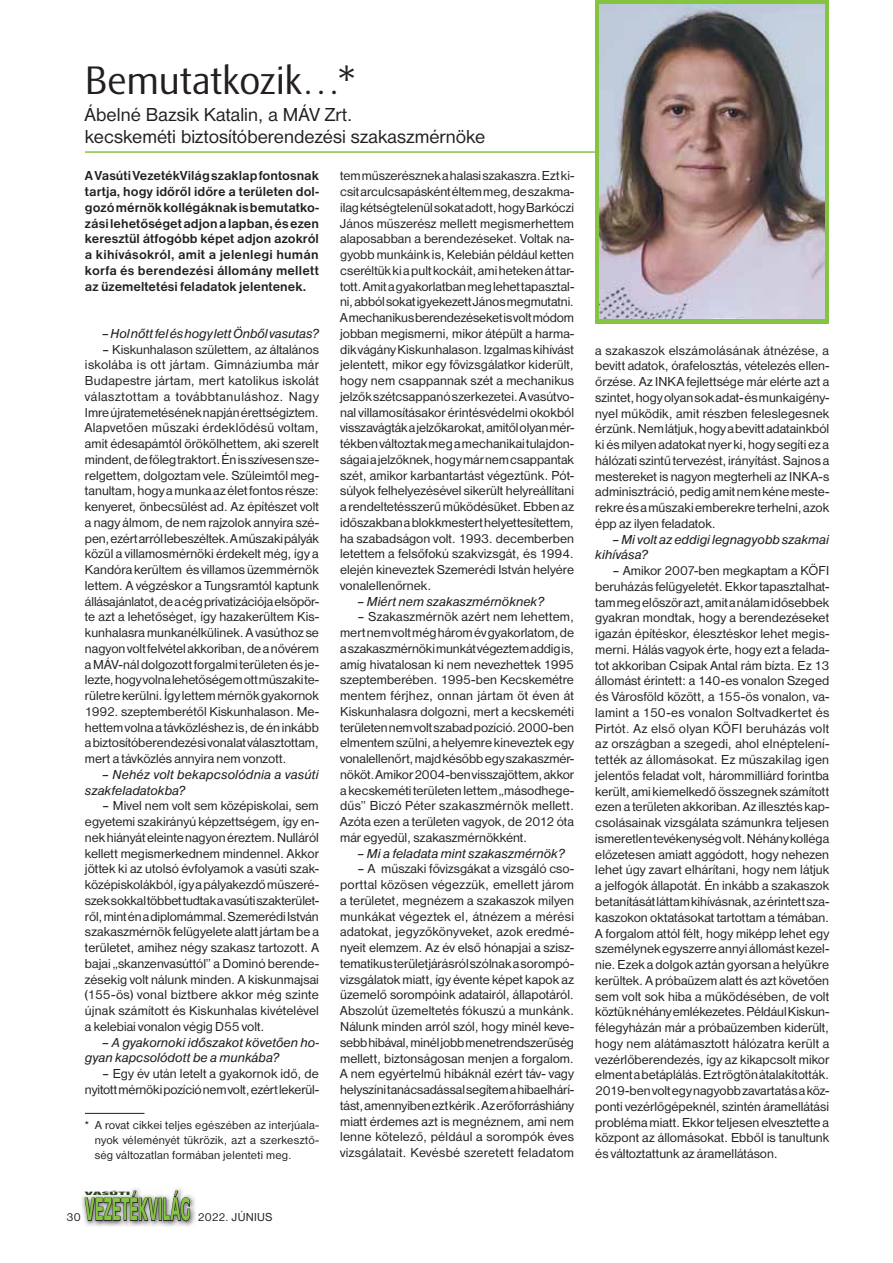
<style>
.page{position:relative;width:893px;height:1263px;background:#fff}
.page>*{position:absolute;margin:0;border:0;box-sizing:border-box;transform-origin:0 0}
.t1{font:700 30px "H Antique Olive";color:#85c441;scale:.5 1}
.t2{font:19.5px/22.5px "Nimbus San DEE";color:#231f20}
.t3{font:13.5px/15.8px "Nimbus San DEE";color:#231f20;text-align:justify}
.t4{font:700 13.5px/15.8px "Nimbus San DEE";color:#231f20;text-align:justify}
.t5{font:italic 13.5px/15.8px "Nimbus San DEE";letter-spacing:-.005em;color:#231f20}
.t6{font:12px/15px "Nimbus San DEE";letter-spacing:.015em;color:#231f20;text-align:justify}
.t7{font:700 condensed 4.5px "H Antique Olive";color:#2f4322;scale:4 1}
</style>
<div class="page">
<img style="left:81px;top:1188px;width:114px;height:37px">
<svg style="left:84px;top:1190px;width:107px;height:37px"></svg>
<hr style="left:85px;top:151px;width:548px;height:2px;background:#85c441">
<div style="left:595px;top:0;width:234px;height:324px;background:#85c441"></div>
<img style="left:599px;top:4px;width:226px;height:315px">
<hr style="left:85px;top:1113px;width:59px;height:1px;background:#231f20">
<h2 class="t2" style="left:85px;top:104px;width:402px">Ábelné Bazsik Katalin, a MÁV Zrt.<br>kecskeméti biztosítóberendezési szakaszmérnöke</h2>
<p class="t4" style="left:85px;top:169px;width:235px">A Vasúti VezetékVilág szaklap fontosnak tartja, hogy időről időre a területen dol&shy;gozó mérnök kollégáknak is bemutatko&shy;zási lehetőséget adjon a lapban, és ezen keresztül átfogóbb képet adjon azokról a kihívásokról, amit a jelenlegi humán korfa és berendezési állomány mellett az üzemeltetési feladatok jelentenek.</p>
<p class="t5" style="left:102px;top:326px;width:218px">– Hol nőtt fel és hogy lett Önből vasutas?</p>
<p class="t3" style="left:85px;top:342px;width:235px;text-indent:17px">– Kiskunhalason születtem, az általános iskolába is ott jártam. Gimnáziumba már Budapestre jártam, mert katolikus iskolát választottam a továbbtanuláshoz. Nagy Imre újratemetésének napján érettségiztem.<br>Alapvetően műszaki érdeklődésű voltam, amit édesapámtól örökölhettem, aki szerelt mindent, de főleg traktort. Én is szívesen sze&shy;relgettem, dolgoztam vele. Szüleimtől meg&shy;tanultam, hogy a munka az élet fontos része: kenyeret, önbecsülést ad. Az építészet volt a nagy álmom, de nem rajzolok annyira szé&shy;pen, ezért arról lebeszéltek. A műszaki pályák közül a villamosmérnöki érdekelt még, így a Kandóra kerültem és villamos üzemmérnök lettem. A végzéskor a Tungsramtól kaptunk állásajánlatot, de a cég privatizációja elsöpör&shy;te azt a lehetőséget, így hazakerültem Kis&shy;kunhalasra munkanélkülinek. A vasúthoz se nagyon volt felvétel akkoriban, de a nővérem a MÁV-nál dolgozott forgalmi területen és je&shy;lezte, hogy volna lehetőségem ott műszaki te&shy;rületre kerülni. Így lettem mérnök gyakornok 1992. szeptemberétől Kiskunhalason. Me&shy;hettem volna a távközléshez is, de én inkább a biztosítóberendezési vonalat választottam, mert a távközlés annyira nem vonzott.</p>
<p class="t5" style="left:85px;top:767px;width:235px;text-indent:17px">– Nehéz volt bekapcsolódnia a vasúti szakfeladatokba?</p>
<p class="t3" style="left:85px;top:799px;width:235px;text-indent:17px">– Mivel nem volt sem középiskolai, sem egyetemi szakirányú képzettségem, így en&shy;nek hiányát eleinte nagyon éreztem. Nulláról kellett megismerkednem mindennel. Akkor jöttek ki az utolsó évfolyamok a vasúti szak&shy;középiskolákból, így a pályakezdő műszeré&shy;szek sokkal többet tudtak a vasúti szakterület&shy;ről, mint én a diplomámmal. Szemerédi István szakaszmérnök felügyelete alatt jártam be a területet, amihez négy szakasz tartozott. A bajai „skanzenvasúttól” a Dominó berende&shy;zésekig volt nálunk minden. A kiskunmajsai (155-ös) vonal biztbere akkor még szinte újnak számított és Kiskunhalas kivételével a kelebiai vonalon végig D55 volt.</p>
<p class="t5" style="left:85px;top:1035px;width:236px;text-indent:17px">– A gyakornoki időszakot követően ho&shy;gyan kapcsolódott be a munkába?</p>
<p class="t3" style="left:85px;top:1067px;width:235px;text-align:right">– Egy év után letelt a gyakornok idő, de nyitott mérnöki pozíció nem volt, ezért lekerül-</p>
<p class="t6" style="left:95px;top:1118px;width:226px;text-indent:-10px">* A rovat cikkei teljes egészében az interjúala&shy;nyok véleményét tükrözik, azt a szerkesztő&shy;ség változatlan formában jelenteti meg.</p>
<p class="t7" style="left:85px;top:1192px;width:13px">VASÚTI</p>
<h1 class="t1" style="left:85px;top:1191px;width:213px">VEZETÉKVILÁG</h1>
<p class="t6" style="left:67px;top:1210px;width:16px">30</p>
<p class="t6" style="left:198px;top:1210px;width:76px">2022. JÚNIUS</p>
<p class="t3" style="left:340px;top:169px;width:235px">tem műszerésznek a halasi szakaszra. Ezt ki&shy;csit arculcsapásként éltem meg, de szakma&shy;ilag kétségtelenül sokat adott, hogy Barkóczi János műszerész mellett megismerhettem alaposabban a berendezéseket. Voltak na&shy;gyobb munkáink is, Kelebián például ketten cseréltük ki a pult kockáit, ami heteken át tar&shy;tott. Amit a gyakorlatban meg lehet tapasztal&shy;ni, abból sokat igyekezett János megmutatni.<br>A mechanikus berendezéseket is volt módom jobban megismerni, mikor átépült a harma&shy;dik vágány Kiskunhalason. Izgalmas kihívást jelentett, mikor egy fővizsgálatkor kiderült, hogy nem csappannak szét a mechanikus jelzők szétcsappanó szerkezetei. A vasútvo&shy;nal villamosításakor érintésvédelmi okokból visszavágták a jelzőkarokat, amitől olyan mér&shy;tékben változtak meg a mechanikai tulajdon&shy;ságai a jelzőknek, hogy már nem csappantak szét, amikor karbantartást végeztünk. Pót&shy;súlyok felhelyezésével sikerült helyreállítani a rendeltetésszerű működésüket. Ebben az időszakban a blokkmestert helyettesítettem, ha szabadságon volt. 1993. decemberben letettem a felsőfokú szakvizsgát, és 1994. elején kineveztek Szemerédi István helyére vonalellenőrnek.</p>
<p class="t5" style="left:357px;top:594px;width:188px">– Miért nem szakaszmérnöknek?</p>
<p class="t3" style="left:340px;top:610px;width:235px;text-indent:17px">– Szakaszmérnök azért nem lehettem, mert nem volt még három év gyakorlatom, de a szakaszmérnöki munkát végeztem addig is, amíg hivatalosan ki nem nevezhettek 1995 szeptemberében. 1995-ben Kecskemétre mentem férjhez, onnan jártam öt éven át Kiskunhalasra dolgozni, mert a kecskeméti területen nem volt szabad pozíció. 2000-ben elmentem szülni, a helyemre kineveztek egy vonalellenőrt, majd később egy szakaszmér&shy;nököt. Amikor 2004-ben visszajöttem, akkor a kecskeméti területen lettem „másodhege&shy;dűs” Biczó Péter szakaszmérnök mellett.<br>Azóta ezen a területen vagyok, de 2012 óta már egyedül, szakaszmérnökként.</p>
<p class="t5" style="left:357px;top:846px;width:209px">– Mi a feladata mint szakaszmérnök?</p>
<p class="t3" style="left:340px;top:862px;width:235px;text-indent:17px">– A műszaki fővizsgákat a vizsgáló cso&shy;porttal közösen végezzük, emellett járom a területet, megnézem a szakaszok milyen munkákat végeztek el, átnézem a mérési adatokat, jegyzőkönyveket, azok eredmé&shy;nyeit elemzem. Az év első hónapjai a szisz&shy;tematikus területjárásról szólnak a sorompó&shy;vizsgálatok miatt, így évente képet kapok az üzemelő sorompóink adatairól, állapotáról.<br>Abszolút üzemeltetés fókuszú a munkánk.<br>Nálunk minden arról szól, hogy minél keve&shy;sebb hibával, minél jobb menetrendszerűség mellett, biztonságosan menjen a forgalom.<br>A nem egyértelmű hibáknál ezért táv- vagy helyszíni tanácsadással segítem a hibaelhárí&shy;tást, amennyiben ezt kérik . Az erőforráshiány miatt érdemes azt is megnéznem, ami nem lenne kötelező, például a sorompók éves vizsgálatait. Kevésbé szeretett feladatom</p>
<p class="t3" style="left:595px;top:343px;width:235px">a szakaszok elszámolásának átnézése, a bevitt adatok, órafelosztás, vételezés ellen&shy;őrzése. Az INKA fejlettsége már elérte azt a szintet, hogy olyan sok adat- és munkaigény&shy;nyel működik, amit részben feleslegesnek érzünk. Nem látjuk, hogy a bevitt adatainkból ki és milyen adatokat nyer ki, hogy segíti ez a hálózati szintű tervezést, irányítást. Sajnos a mestereket is nagyon megterheli az INKA-s adminisztráció, pedig amit nem kéne meste&shy;rekre és a műszaki emberekre terhelni, azok épp az ilyen feladatok.</p>
<p class="t5" style="left:595px;top:532px;width:235px;text-indent:17px">– Mi volt az eddigi legnagyobb szakmai kihívása?</p>
<p class="t3" style="left:595px;top:564px;width:235px;text-indent:17px">– Amikor 2007-ben megkaptam a KÖFI beruházás felügyeletét. Ekkor tapasztalhat&shy;tam meg először azt, amit a nálam idősebbek gyakran mondtak, hogy a berendezéseket igazán építéskor, élesztéskor lehet megis&shy;merni. Hálás vagyok érte, hogy ezt a felada&shy;tot akkoriban Csipak Antal rám bízta. Ez 13 állomást érintett: a 140-es vonalon Szeged és Városföld között, a 155-ös vonalon, va&shy;lamint a 150-es vonalon Soltvadkertet és Pirtót. Az első olyan KÖFI beruházás volt az országban a szegedi, ahol elnéptelení&shy;tették az állomásokat. Ez műszakilag igen jelentős feladat volt, hárommilliárd forintba került, ami kiemelkedő összegnek számított ezen a területen akkoriban. Az illesztés kap&shy;csolásainak vizsgálata számunkra teljesen ismeretlen tevékenység volt. Néhány kolléga előzetesen amiatt aggódott, hogy nehezen lehet úgy zavart elhárítani, hogy nem látjuk a jelfogók állapotát. Én inkább a szakaszok betanítását láttam kihívásnak, az érintett sza&shy;kaszokon oktatásokat tartottam a témában.<br>A forgalom attól félt, hogy miképp lehet egy személynek egyszerre annyi állomást kezel&shy;nie. Ezek a dolgok aztán gyorsan a helyükre kerültek. A próbaüzem alatt és azt követően sem volt sok hiba a működésében, de volt köztük néhány emlékezetes. Például Kiskun&shy;félegyházán már a próbaüzemben kiderült, hogy nem alátámasztott hálózatra került a vezérlőberendezés, így az kikapcsolt mikor elment a betáplálás. Ezt rögtön átalakították.<br>2019-ben volt egy nagyobb zavartatás a köz&shy;ponti vezérlőgépeknél, szintén áramellátási probléma miatt. Ekkor teljesen elvesztette a központ az állomásokat. Ebből is tanultunk és változtattunk az áramellátáson.</p>
</div>
